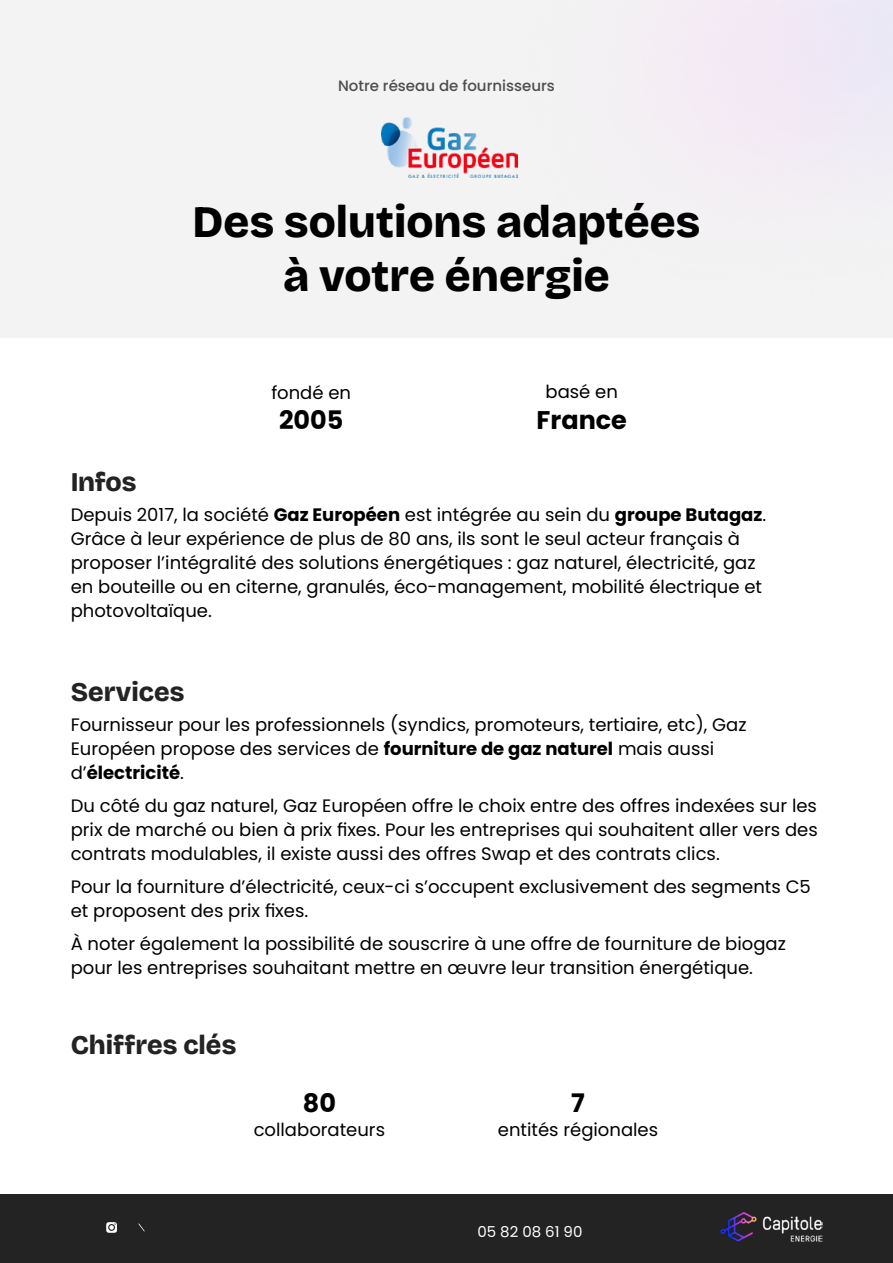
<style>
.page{position:relative;width:893px;height:1263px;background:#fff}
.page>*{position:absolute;margin:0;border:0;box-sizing:border-box;transform-origin:0 0}
.t1{font:800 45px/54px "Bricolage Grotesque 18 pt";color:#000;text-align:center}
.t2{font:800 27px "Bricolage Grotesque 18 pt";color:#232323}
.t3{font:700 25.5px "Poppins";color:#000}
.t4{font:18px/24px "Poppins";color:#000}
.t5{font:500 15px "Poppins";color:#4d4d4d}
.t6{font:15px "Poppins";color:#fff}
.s1{font-weight:700}
</style>
<div class="page">
<div style="left:0;top:0;width:893px;height:337px;background:#f3f3f3"></div>
<div style="left:0;top:1194px;width:893px;height:69px;background:#232323"></div>
<img style="left:720px;top:1212px;width:102px;height:30px">
<svg style="left:106px;top:1222px;width:11px;height:11px"></svg>
<svg style="left:138px;top:1223px;width:7px;height:8px"></svg>
<img style="left:382px;top:117px;width:136px;height:60px">
<p class="t5" style="left:338px;top:77px;width:218px">Notre réseau de fournisseurs</p>
<h1 class="t1" style="left:193px;top:193px;width:509px">Des solutions adaptées à votre énergie</h1>
<p class="t4" style="left:271px;top:380px;width:81px">fondé en</p>
<h3 class="t3" style="left:279px;top:406px;width:66px">2005</h3>
<p class="t4" style="left:546px;top:380px;width:74px">basé en</p>
<h3 class="t3" style="left:536px;top:405px;width:92px">France</h3>
<h2 class="t2" style="left:71px;top:460px;width:67px">Infos</h2>
<p class="t4" style="left:71px;top:503px;width:697px">Depuis 2017, la société <span class="s1">Gaz Européen</span> est intégrée au sein du <span class="s1">groupe Butagaz</span>.<br>Grâce à leur expérience de plus de 80 ans, ils sont le seul acteur français à proposer l’intégralité des solutions énergétiques : gaz naturel, électricité, gaz en bouteille ou en citerne, granulés, éco-management, mobilité électrique et photovoltaïque.</p>
<h2 class="t2" style="left:71px;top:670px;width:115px">Services</h2>
<p class="t4" style="left:71px;top:713px;width:677px">Fournisseur pour les professionnels (syndics, promoteurs, tertiaire, etc), Gaz<br>Européen propose des services de <span class="s1">fourniture de gaz naturel</span> mais aussi d’<span class="s1">électricité</span>.</p>
<p class="t4" style="left:71px;top:794px;width:749px;text-align:justify">Du côté du gaz naturel, Gaz Européen offre le choix entre des offres indexées sur les prix de marché ou bien à prix fixes. Pour les entreprises qui souhaitent aller vers des contrats modulables, il existe aussi des offres Swap et des contrats clics.</p>
<p class="t4" style="left:71px;top:875px;width:742px">Pour la fourniture d’électricité, ceux-ci s’occupent exclusivement des segments C5 et proposent des prix fixes.</p>
<p class="t4" style="left:71px;top:932px;width:717px">À noter également la possibilité de souscrire à une offre de fourniture de biogaz pour les entreprises souhaitant mettre en œuvre leur transition énergétique.</p>
<h2 class="t2" style="left:71px;top:1023px;width:167px">Chiffres clés</h2>
<h3 class="t3" style="left:303px;top:1088px;width:35px">80</h3>
<p class="t4" style="left:254px;top:1117px;width:133px">collaborateurs</p>
<h3 class="t3" style="left:571px;top:1088px;width:15px">7</h3>
<p class="t4" style="left:498px;top:1117px;width:162px">entités régionales</p>
<p class="t6" style="left:477px;top:1223px;width:107px">05 82 08 61 90</p>
</div>
